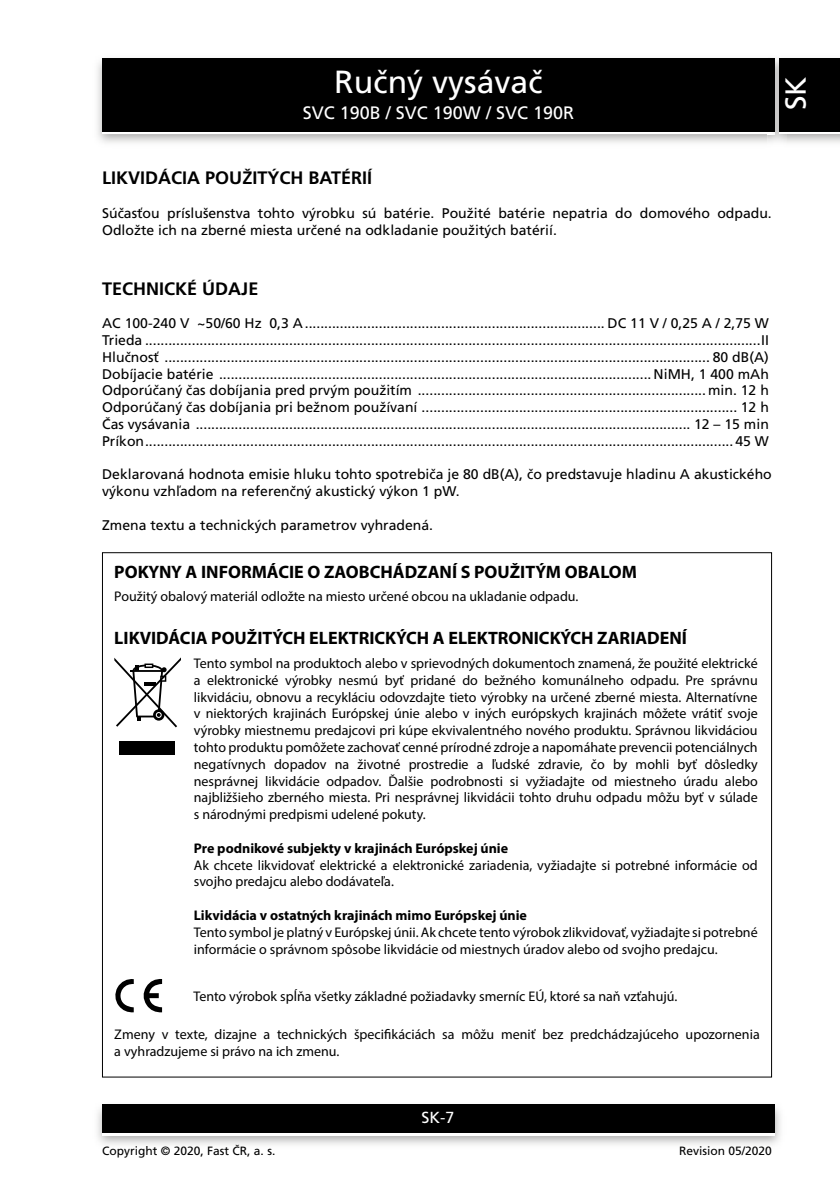
<style>
.page{position:relative;width:840px;height:1191px;background:#fff}
.page>*{position:absolute;margin:0;border:0;box-sizing:border-box;transform-origin:0 0}
.t1{font:32px "Frutiger CE";color:#fff}
.t2{font:29px "Frutiger CE";color:#fff}
.t3{font:700 18px "Myriad Pro";color:#000}
.t4{font:700 18px "Frutiger CE";color:#000}
.t5{font:18px "Frutiger CE";color:#fff}
.t6{font:16px "Frutiger CE";color:#fff}
.t7{font:14px/16.8px "Frutiger CE";color:#000}
.t8{font:14px/16.8px "Myriad Pro";color:#000}
.t9{font:700 14px "Myriad Pro";color:#000}
.t10{font:12px "Frutiger CE";color:#000}
</style>
<div class="page">
<div style="left:102px;top:61px;width:672px;height:73px;background:linear-gradient(to right,#000,#000)"></div>
<div style="left:102px;top:58px;width:672px;height:73px;background:#000"></div>
<img style="left:97px;top:1104px;width:684px;height:41px">
<div style="left:102px;top:1107px;width:672px;height:28px;background:linear-gradient(to right,#fff,#fff)"></div>
<div style="left:102px;top:1104px;width:672px;height:28px;background:#000"></div>
<img style="left:767px;top:56px;width:18px;height:89px">
<svg style="left:767px;top:131px;width:7px;height:3px"></svg>
<img style="left:767px;top:58px;width:7px;height:3px">
<img style="left:767px;top:61px;width:7px;height:70px">
<div style="left:778px;top:61px;width:61px;height:73px;background:linear-gradient(to right,#000,#000)"></div>
<div style="left:778px;top:58px;width:61px;height:73px;background:#000"></div>
<svg style="left:114px;top:657px;width:67px;height:70px"></svg>
<div style="left:119px;top:741px;width:56px;height:14px;background:#000"></div>
<svg style="left:115px;top:979px;width:48px;height:34px"></svg>
<h1 class="t1" style="left:334px;top:64px;width:209px">Ručný vysávač</h1>
<p class="t5" style="left:302px;top:102px;width:273px">SVC 190B / SVC 190W / SVC 190R</p>
<h2 class="t2" style="left:778px;top:110px;width:35px;rotate:-90deg">SK</h2>
<p class="t4" style="left:102px;top:168px;width:271px">LIKVIDÁCIA POUŽITÝCH BATÉRIÍ</p>
<p class="t7" style="left:102px;top:204px;width:670px">Súčasťou príslušenstva tohto výrobku sú batérie. Použité batérie nepatria do domového odpadu.<br>Odložte ich na zberné miesta určené na odkladanie použitých batérií.</p>
<p class="t4" style="left:102px;top:278px;width:158px">TECHNICKÉ ÚDAJE</p>
<p class="t7" style="left:102px;top:315px;width:668px;text-align:justify">AC 100-240 V ~50/60 Hz 0,3 A............................................................................. DC 11 V / 0,25 A / 2,75 W Trieda ..............................................................................................................................................................II Hlučnosť ............................................................................................................................................ 80 dB(A)<br>Dobíjacie batérie ............................................................................................................... NiMH, 1 400 mAh Odporúčaný čas dobíjania pred prvým použitím ..........................................................................min. 12 h Odporúčaný čas dobíjania pri bežnom používaní ................................................................................. 12 h Čas vysávania ............................................................................................................................... 12 – 15 min Príkon....................................................................................................................................................... 45 W</p>
<p class="t7" style="left:102px;top:466px;width:670px">Deklarovaná hodnota emisie hluku tohto spotrebiča je 80 dB(A), čo predstavuje hladinu A akustického výkonu vzhľadom na referenčný akustický výkon 1 pW.</p>
<p class="t7" style="left:102px;top:516px;width:332px">Zmena textu a technických parametrov vyhradená.</p>
<p class="t3" style="left:114px;top:560px;width:524px">POKYNY A INFORMÁCIE O ZAOBCHÁDZANÍ S POUŽITÝM OBALOM</p>
<p class="t8" style="left:114px;top:587px;width:465px">Použitý obalový materiál odložte na miesto určené obcou na ukladanie odpadu.</p>
<p class="t3" style="left:114px;top:626px;width:574px">LIKVIDÁCIA POUŽITÝCH ELEKTRICKÝCH A ELEKTRONICKÝCH ZARIADENÍ</p>
<p class="t8" style="left:194px;top:654px;width:565px;text-align:justify">Tento symbol na produktoch alebo v sprievodných dokumentoch znamená, že použité elektrické a elektronické výrobky nesmú byť pridané do bežného komunálneho odpadu. Pre správnu likvidáciu, obnovu a recykláciu odovzdajte tieto výrobky na určené zberné miesta. Alternatívne v niektorých krajinách Európskej únie alebo v iných európskych krajinách môžete vrátiť svoje výrobky miestnemu predajcovi pri kúpe ekvivalentného nového produktu. Správnou likvidáciou tohto produktu pomôžete zachovať cenné prírodné zdroje a napomáhate prevencii potenciálnych negatívnych dopadov na životné prostredie a ľudské zdravie, čo by mohli byť dôsledky nesprávnej likvidácie odpadov. Ďalšie podrobnosti si vyžiadajte od miestneho úradu alebo najbližšieho zberného miesta. Pri nesprávnej likvidácii tohto druhu odpadu môžu byť v súlade s národnými predpismi udelené pokuty.</p>
<p class="t9" style="left:194px;top:839px;width:316px">Pre podnikové subjekty v krajinách Európskej únie</p>
<p class="t8" style="left:194px;top:856px;width:565px">Ak chcete likvidovať elektrické a elektronické zariadenia, vyžiadajte si potrebné informácie od svojho predajcu alebo dodávateľa.</p>
<p class="t9" style="left:194px;top:906px;width:334px">Likvidácia v ostatných krajinách mimo Európskej únie</p>
<p class="t8" style="left:194px;top:923px;width:565px">Tento symbol je platný v Európskej únii. Ak chcete tento výrobok zlikvidovať, vyžiadajte si potrebné informácie o správnom spôsobe likvidácie od miestnych úradov alebo od svojho predajcu.</p>
<p class="t8" style="left:193px;top:987px;width:485px">Tento výrobok spĺňa všetky základné požiadavky smerníc EÚ, ktoré sa naň vzťahujú.</p>
<p class="t8" style="left:114px;top:1026px;width:646px">Zmeny v texte, dizajne a technických špecifikáciách sa môžu meniť bez predchádzajúceho upozornenia a vyhradzujeme si právo na ich zmenu.</p>
<p class="t6" style="left:421px;top:1108px;width:34px">SK-7</p>
<p class="t10" style="left:102px;top:1144px;width:174px">Copyright © 2020, Fast ČR, a. s.</p>
<p class="t10" style="left:678px;top:1144px;width:94px">Revision 05/2020</p>
</div>
